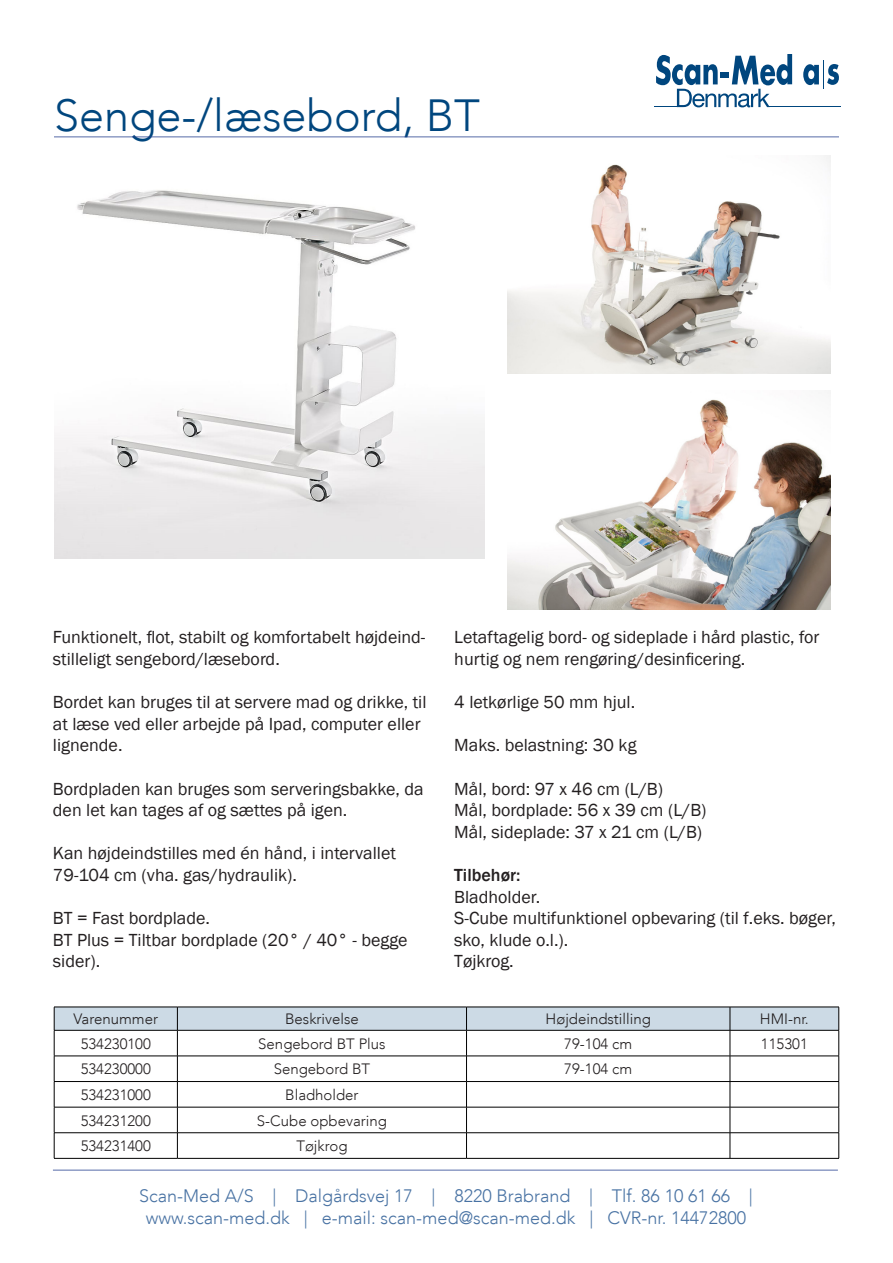
<style>
.page{position:relative;width:893px;height:1263px;background:#fff}
.page>*{position:absolute;margin:0;border:0;box-sizing:border-box;transform-origin:0 0}
.t1{font:300 45px "Avenir LT";color:#00467e}
.t2{font:18px/21.6px "Franklin Gothic";color:#231f20}
.t3{font:300 18px "Avenir LT";color:#4872a3}
.t4{font:500 18px "Franklin Gothic";color:#231f20}
.Sund__avis_-_tabel_t{font:300 15px "Avenir LT";color:#231f20}
</style>
<div class="page">
<svg style="left:803px;top:61px;width:36px;height:28px"></svg>
<hr style="left:769px;top:107px;width:72px;height:1px;background:#00467e">
<svg style="left:654px;top:54px;width:138px;height:54px"></svg>
<hr style="left:53px;top:1169px;width:785px;height:2px;background:#253f8e">
<img style="left:54px;top:190px;width:430px;height:368px">
<hr style="left:54px;top:136px;width:785px;height:2px;background:#253f8e">
<img style="left:507px;top:155px;width:324px;height:218px">
<img style="left:507px;top:392px;width:324px;height:217px">
<hr style="left:54px;top:1158px;width:123px;height:1px;background:#000">
<hr style="left:177px;top:1158px;width:289px;height:1px;background:#000">
<hr style="left:466px;top:1158px;width:264px;height:1px;background:#000">
<hr style="left:730px;top:1158px;width:109px;height:1px;background:#000">
<svg style="left:54px;top:1007px;width:785px;height:151px"></svg>
<hr style="left:730px;top:1030px;width:109px;height:1px;background:#000">
<p class="t1" style="left:54px;top:89px;width:428px">Senge-/læsebord, BT</p>
<p class="t2" style="left:53px;top:627px;width:374px">Funktionelt, flot, stabilt og komfortabelt højdeind&shy;stilleligt sengebord/læsebord.</p>
<p class="t2" style="left:53px;top:692px;width:375px">Bordet kan bruges til at servere mad og drikke, til at læse ved eller arbejde på Ipad, computer eller lignende.</p>
<p class="t2" style="left:53px;top:778px;width:372px">Bordpladen kan bruges som serveringsbakke, da den let kan tages af og sættes på igen.</p>
<p class="t2" style="left:53px;top:843px;width:344px">Kan højdeindstilles med én hånd, i intervallet</p>
<p class="t2" style="left:53px;top:864px;width:246px">79-104 cm (vha. gas/hydraulik).</p>
<p class="t2" style="left:53px;top:908px;width:159px">BT = Fast bordplade.</p>
<p class="t2" style="left:53px;top:929px;width:356px">BT Plus = Tiltbar bordplade (20° / 40° - begge sider).</p>
<p class="t2" style="left:454px;top:627px;width:367px">Letaftagelig bord- og sideplade i hård plastic, for hurtig og nem rengøring/desinficering.</p>
<p class="t2" style="left:454px;top:692px;width:182px">4 letkørlige 50 mm hjul.</p>
<p class="t2" style="left:454px;top:735px;width:184px">Maks. belastning: 30 kg</p>
<p class="t2" style="left:454px;top:778px;width:210px">Mål, bord: 97 x 46 cm (L/B)</p>
<p class="t2" style="left:454px;top:800px;width:254px">Mål, bordplade: 56 x 39 cm (L/B)</p>
<p class="t2" style="left:454px;top:821px;width:249px">Mål, sideplade: 37 x 21 cm (L/B)</p>
<p class="t4" style="left:454px;top:864px;width:68px">Tilbehør:</p>
<p class="t2" style="left:454px;top:886px;width:87px">Bladholder.</p>
<p class="t2" style="left:454px;top:908px;width:383px">S-Cube multifunktionel opbevaring (til f.eks. bøger, sko, klude o.l.).</p>
<p class="t2" style="left:454px;top:951px;width:61px">Tøjkrog.</p>
<p class="Sund__avis_-_tabel_t" style="left:74px;top:1010px;width:86px">Varenummer</p>
<p class="Sund__avis_-_tabel_t" style="left:285px;top:1010px;width:75px">Beskrivelse</p>
<p class="Sund__avis_-_tabel_t" style="left:546px;top:1010px;width:107px">Højdeindstilling</p>
<p class="Sund__avis_-_tabel_t" style="left:760px;top:1010px;width:50px">HMI-nr.</p>
<p class="Sund__avis_-_tabel_t" style="left:81px;top:1035px;width:72px">534230100</p>
<p class="Sund__avis_-_tabel_t" style="left:258px;top:1035px;width:129px">Sengebord BT Plus</p>
<p class="Sund__avis_-_tabel_t" style="left:564px;top:1035px;width:69px">79-104 cm</p>
<p class="Sund__avis_-_tabel_t" style="left:761px;top:1035px;width:48px">115301</p>
<p class="Sund__avis_-_tabel_t" style="left:81px;top:1060px;width:72px">534230000</p>
<p class="Sund__avis_-_tabel_t" style="left:274px;top:1060px;width:98px">Sengebord BT</p>
<p class="Sund__avis_-_tabel_t" style="left:564px;top:1060px;width:69px">79-104 cm</p>
<p class="Sund__avis_-_tabel_t" style="left:81px;top:1086px;width:72px">534231000</p>
<p class="Sund__avis_-_tabel_t" style="left:285px;top:1086px;width:75px">Bladholder</p>
<p class="Sund__avis_-_tabel_t" style="left:81px;top:1111px;width:72px">534231200</p>
<p class="Sund__avis_-_tabel_t" style="left:257px;top:1111px;width:132px">S-Cube opbevaring</p>
<p class="Sund__avis_-_tabel_t" style="left:81px;top:1137px;width:72px">534231400</p>
<p class="Sund__avis_-_tabel_t" style="left:296px;top:1137px;width:53px">Tøjkrog</p>
<p class="t3" style="left:139px;top:1185px;width:615px">Scan-Med A/S | Dalgårdsvej 17 | 8220 Brabrand | Tlf. 86 10 61 66 |</p>
<p class="t3" style="left:146px;top:1207px;width:602px">www.scan-med.dk | e-mail: scan-med@scan-med.dk | CVR-nr. 14472800</p>
</div>
